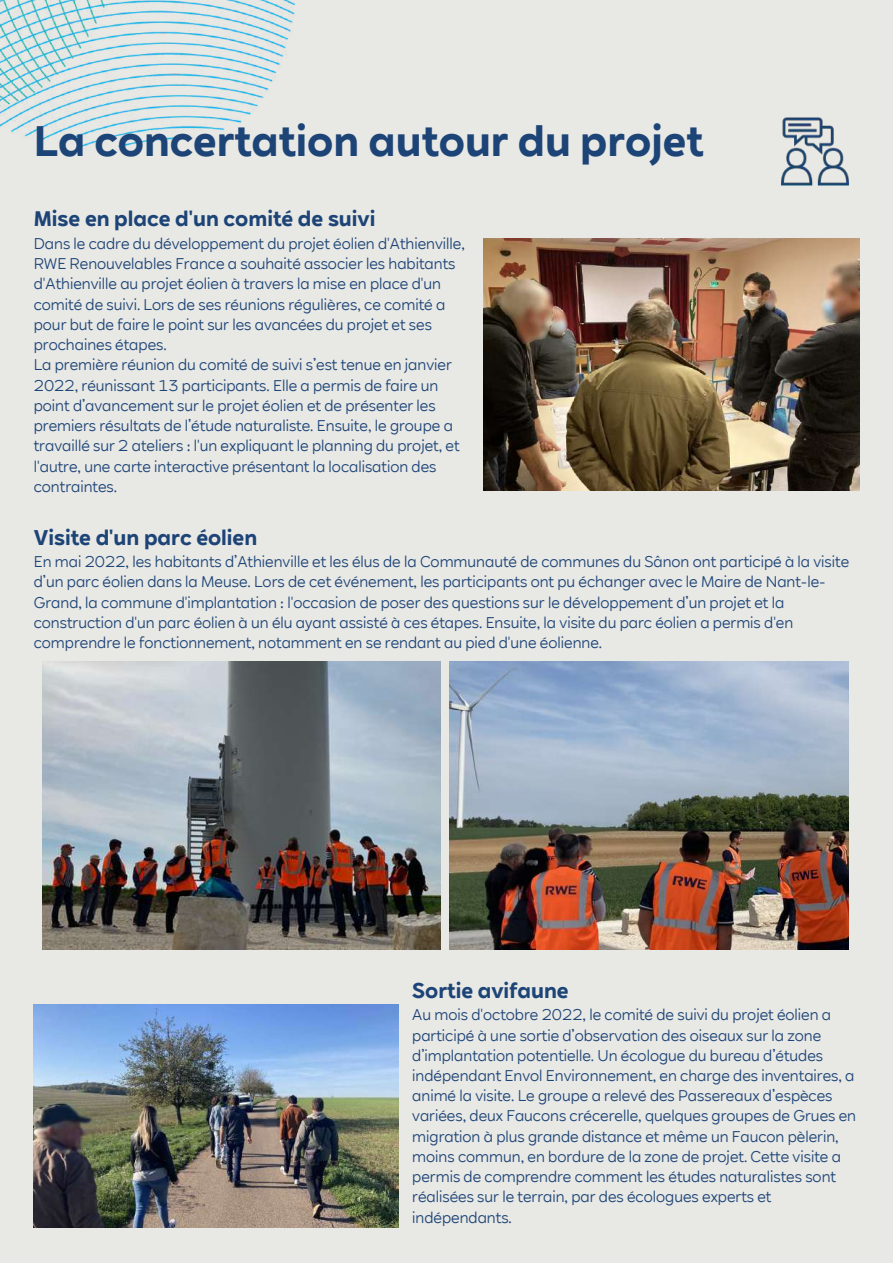
<style>
.page{position:relative;width:893px;height:1264px;background:#fff}
.page>*{position:absolute;margin:0;border:0;box-sizing:border-box;transform-origin:0 0}
.t1{font:700 42px "RWE Sans";color:#1d4477}
.t2{font:700 21px "RWE Sans";color:#1d4477}
.t3{font:15px/20.2px "RWE Sans";color:#1d4477}
</style>
<div class="page">
<div style="left:0;top:0;width:892px;height:1262px;background:#e8e8e4"></div>
<img style="left:781px;top:118px;width:67px;height:67px">
<img style="left:450px;top:661px;width:398px;height:288px">
<img style="left:42px;top:661px;width:398px;height:288px">
<img style="left:34px;top:1004px;width:364px;height:223px">
<img style="left:483px;top:238px;width:376px;height:252px">
<img style="left:0;top:0;width:295px;height:148px">
<h1 class="t1" style="left:34px;top:116px;width:671px">La concertation autour du projet</h1>
<h2 class="t2" style="left:34px;top:206px;width:343px">Mise en place d'un comité de suivi</h2>
<p class="t3" style="left:34px;top:233px;width:432px">Dans le cadre du développement du projet éolien d'Athienville, RWE Renouvelables France a souhaité associer les habitants d'Athienville au projet éolien à travers la mise en place d'un comité de suivi. Lors de ses réunions régulières, ce comité a pour but de faire le point sur les avancées du projet et ses prochaines étapes.<br>La première réunion du comité de suivi s’est tenue en janvier 2022, réunissant 13 participants. Elle a permis de faire un point d’avancement sur le projet éolien et de présenter les premiers résultats de l’étude naturaliste. Ensuite, le groupe a travaillé sur 2 ateliers : l'un expliquant le planning du projet, et l'autre, une carte interactive présentant la localisation des contraintes.</p>
<h2 class="t2" style="left:34px;top:524px;width:225px">Visite d'un parc éolien</h2>
<p class="t3" style="left:34px;top:551px;width:816px">En mai 2022, les habitants d’Athienville et les élus de la Communauté de communes du Sânon ont participé à la visite d’un parc éolien dans la Meuse. Lors de cet événement, les participants ont pu échanger avec le Maire de Nant-le-Grand, la commune d'implantation : l'occasion de poser des questions sur le développement d’un projet et la construction d'un parc éolien à un élu ayant assisté à ces étapes. Ensuite, la visite du parc éolien a permis d'en comprendre le fonctionnement, notamment en se rendant au pied d'une éolienne.</p>
<h2 class="t2" style="left:412px;top:977px;width:158px">Sortie avifaune</h2>
<p class="t3" style="left:412px;top:1004px;width:445px">Au mois d'octobre 2022, le comité de suivi du projet éolien a participé à une sortie d’observation des oiseaux sur la zone d’implantation potentielle. Un écologue du bureau d’études indépendant Envol Environnement, en charge des inventaires, a animé la visite. Le groupe a relevé des Passereaux d’espèces variées, deux Faucons crécerelle, quelques groupes de Grues en migration à plus grande distance et même un Faucon pèlerin, moins commun, en bordure de la zone de projet. Cette visite a permis de comprendre comment les études naturalistes sont réalisées sur le terrain, par des écologues experts et indépendants.</p>
</div>
